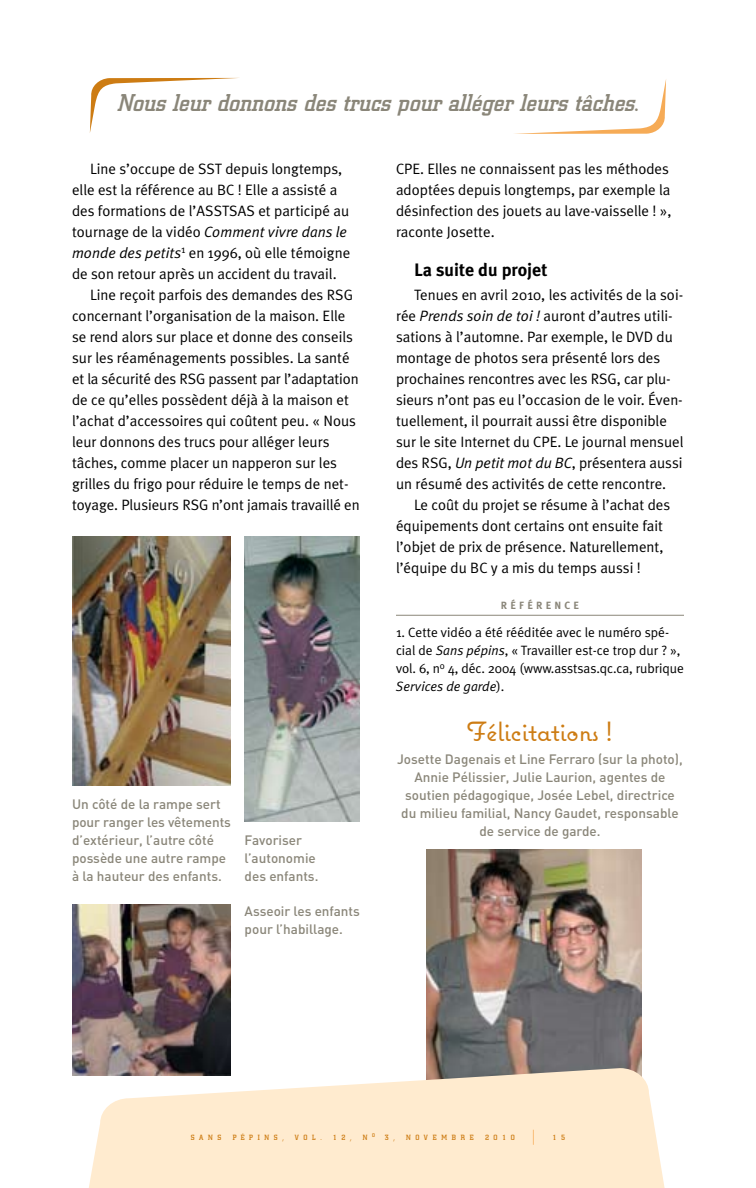
<style>
.page{position:relative;width:756px;height:1188px;background:#fff}
.page>*{position:absolute;margin:0;border:0;box-sizing:border-box;transform-origin:0 0}
.t1{font:27px "Coquette";letter-spacing:-.015em;color:#cd7c13}
.t2{font:italic 500 24px "City";color:#8a8679}
.t3{font:700 18px "Meta Plus";color:#000}
.t4{font:15px/21px "Meta Plus Normal";color:#000}
.t5{font:italic 15px "Meta Plus Normal";color:#000}
.t6{font:500 13.5px/18px "DIN";color:#8a8679}
.t7{font:13.5px/18px "Meta Plus Normal";color:#000}
.t8{font:700 10.5px "Meta Plus";letter-spacing:.3em;color:#8a8679}
.t9{font:500 7.5px "City";letter-spacing:.62em;color:#cd7c13}
.s1{font-style:normal}
.s2{font-style:italic}
.s3{font-size:15px;color:#f6ab56}
</style>
<div class="page">
<img style="left:426px;top:849px;width:216px;height:219px">
<svg style="left:89px;top:1068px;width:576px;height:120px;background:#fcebd3"></svg>
<hr style="left:396px;top:615px;width:288px;height:1px;background:#8a8679">
<svg style="left:90px;top:78px;width:147px;height:54px"></svg>
<svg style="left:514px;top:80px;width:152px;height:54px"></svg>
<img style="left:244px;top:536px;width:116px;height:286px">
<img style="left:72px;top:536px;width:159px;height:250px">
<img style="left:72px;top:904px;width:159px;height:172px">
<h2 class="t2" style="left:117px;top:89px;width:523px">Nous leur donnons des trucs pour alléger leurs tâches.</h2>
<p class="t4" style="left:90px;top:158px;width:254px">Line s’occupe de SST depuis longtemps,</p>
<p class="t4" style="left:72px;top:179px;width:267px">elle est la référence au BC ! Elle a assisté a</p>
<p class="t4" style="left:72px;top:200px;width:279px">des formations de l’ASSTSAS et participé au</p>
<p class="t5" style="left:72px;top:223px;width:277px"><span class="s1">tournage de la vidéo</span> Comment vivre dans le</p>
<p class="t4" style="left:72px;top:242px;width:280px"><span class="s2">monde des petits</span><sup>1</sup> en 1996, où elle témoigne</p>
<p class="t4" style="left:72px;top:263px;width:266px">de son retour après un accident du travail.</p>
<p class="t4" style="left:90px;top:284px;width:265px">Line reçoit parfois des demandes des RSG</p>
<p class="t4" style="left:72px;top:305px;width:275px">concernant l’organisation de la maison. Elle</p>
<p class="t4" style="left:72px;top:326px;width:282px">se rend alors sur place et donne des conseils</p>
<p class="t4" style="left:72px;top:347px;width:279px">sur les réaménagements possibles. La santé</p>
<p class="t4" style="left:72px;top:368px;width:288px">et la sécurité des RSG passent par l’adaptation</p>
<p class="t4" style="left:72px;top:389px;width:278px">de ce qu’elles possèdent déjà à la maison et</p>
<p class="t4" style="left:72px;top:410px;width:286px">l’achat d’accessoires qui coûtent peu. « Nous</p>
<p class="t4" style="left:72px;top:431px;width:259px">leur donnons des trucs pour alléger leurs</p>
<p class="t4" style="left:72px;top:452px;width:267px">tâches, comme placer un napperon sur les</p>
<p class="t4" style="left:72px;top:473px;width:278px">grilles du frigo pour réduire le temps de net-</p>
<p class="t4" style="left:72px;top:494px;width:289px">toyage. Plusieurs RSG n’ont jamais travaillé en</p>
<p class="t6" style="left:72px;top:795px;width:160px">Un côté de la rampe sert pour ranger les vêtements d’extérieur, l’autre côté possède une autre rampe à la hauteur des enfants.</p>
<p class="t6" style="left:245px;top:831px;width:75px">Favoriser l’autonomie des enfants.</p>
<p class="t6" style="left:245px;top:901px;width:117px">Asseoir les enfants pour l’habillage.</p>
<p class="t4" style="left:396px;top:158px;width:277px">CPE. Elles ne connaissent pas les méthodes adoptées depuis longtemps, par exemple la désinfection des jouets au lave-vaisselle ! », raconte Josette.</p>
<p class="t3" style="left:414px;top:259px;width:135px">La suite du projet</p>
<p class="t4" style="left:396px;top:284px;width:289px;text-indent:18px">Tenues en avril 2010, les activités de la soi&shy;rée <span class="s2">Prends soin de toi !</span> auront d’autres utili&shy;sations à l’automne. Par exemple, le DVD du montage de photos sera présenté lors des prochaines rencontres avec les RSG, car plu&shy;sieurs n’ont pas eu l’occasion de le voir. Éven&shy;tuellement, il pourrait aussi être disponible sur le site Internet du CPE. Le journal mensuel des RSG, <span class="s2">Un petit mot du BC</span>, présentera aussi un résumé des activités de cette rencontre.</p>
<p class="t4" style="left:396px;top:494px;width:276px;text-indent:18px">Le coût du projet se résume à l’achat des équipements dont certains ont ensuite fait l’objet de prix de présence. Naturellement, l’équipe du BC y a mis du temps aussi !</p>
<p class="t8" style="left:501px;top:599px;width:80px">Référence</p>
<p class="t7" style="left:396px;top:624px;width:289px">1. Cette vidéo a été rééditée avec le numéro spé&shy;cial de <span class="s2">Sans pépins</span>, « Travailler est-ce trop dur ? », vol. 6, n<sup>o</sup> 4, déc. 2004 (www.asstsas.qc.ca, rubrique <span class="s2">Services de garde</span>).</p>
<h1 class="t1" style="left:467px;top:714px;width:148px">Félicitations !</h1>
<p class="t6" style="left:397px;top:750px;width:287px;text-align:center">Josette Dagenais et Line Ferraro (sur la photo), Annie Pélissier, Julie Laurion, agentes de soutien pédagogique, Josée Lebel, directrice du milieu familial, Nancy Gaudet, responsable de service de garde.</p>
<p class="t9" style="left:191px;top:1133px;width:32px">SANS</p>
<p class="t9" style="left:233px;top:1133px;width:53px">PÉPINS,</p>
<p class="t9" style="left:295px;top:1133px;width:28px">VOL.</p>
<p class="t9" style="left:333px;top:1133px;width:20px">12,</p>
<p class="t9" style="left:363px;top:1133px;width:14px">N <sup>O</sup></p>
<p class="t9" style="left:385px;top:1133px;width:11px">3 ,</p>
<p class="t9" style="left:406px;top:1133px;width:69px">NOVEMBRE</p>
<p class="t9" style="left:485px;top:1133px;width:51px">2010 <span class="s3">|</span></p>
<p class="t9" style="left:552px;top:1133px;width:14px">1 5</p>
</div>
